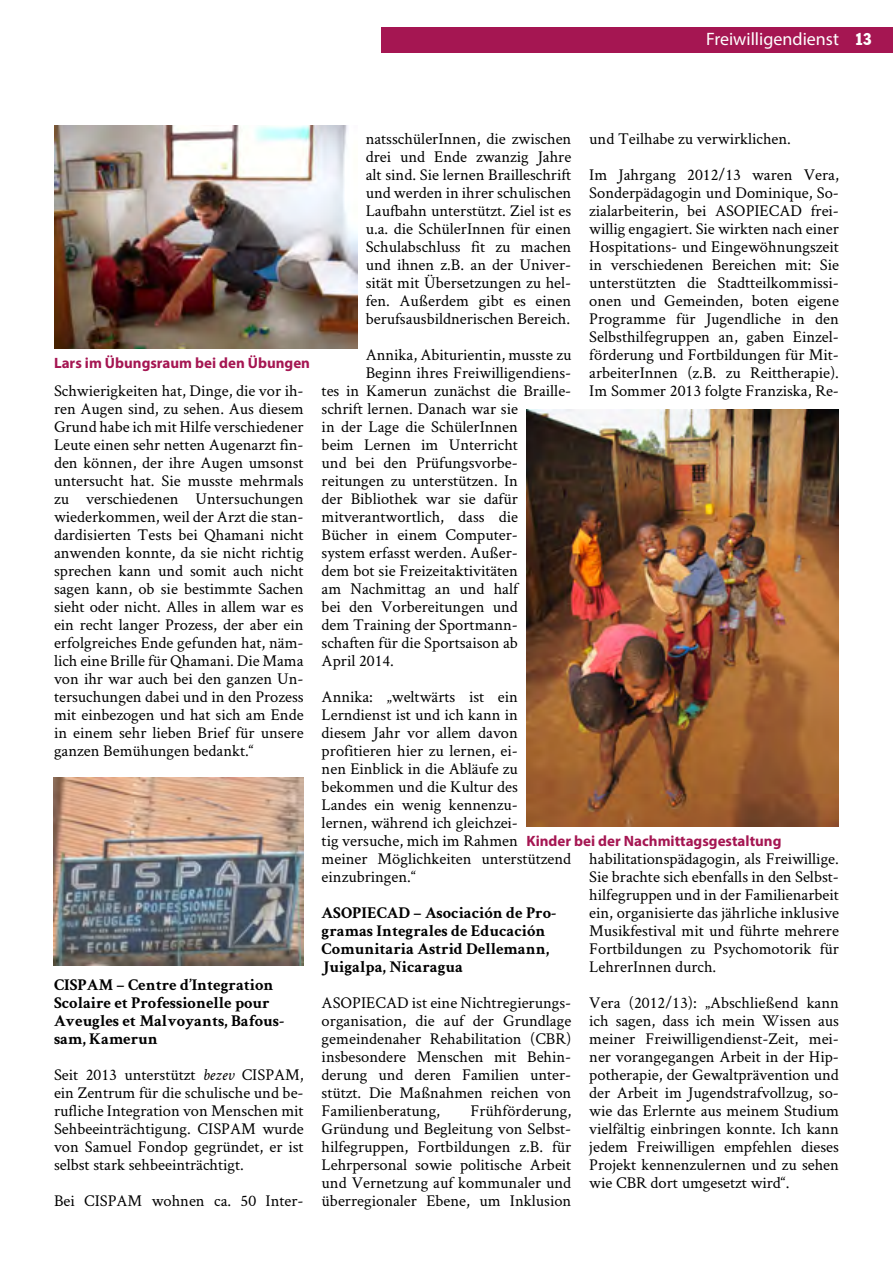
<style>
.page{position:relative;width:893px;height:1263px;background:#fff}
.page>*{position:absolute;margin:0;border:0;box-sizing:border-box;transform-origin:0 0}
.t1{font:18px "Myriad Pro";color:#fff}
.t2{font:18px "Franklin Cond Gothic";color:#fff}
.Jb_Normal{font:16.5px/18px "Crimson Text";color:#000;text-align:justify}
.Jb_Zwiswchenüberschr{font:700 16.5px/18px "Crimson Text";color:#000}
.t3{font:700 15px "Myriad Pro";color:#a51652}
.s1{font-style:italic}
</style>
<div class="page">
<div style="left:382px;top:27px;width:511px;height:25px;background:#a51652"></div>
<img style="left:54px;top:126px;width:303px;height:223px">
<img style="left:53px;top:778px;width:251px;height:188px">
<img style="left:526px;top:409px;width:313px;height:417px">
<p class="t1" style="left:706px;top:28px;width:134px">Freiwilligendienst</p>
<p class="t2" style="left:855px;top:29px;width:18px">13</p>
<p class="t3" style="left:54px;top:354px;width:258px">Lars im Übungsraum bei den Übungen</p>
<p class="Jb_Normal" style="left:54px;top:381px;width:251px">Schwierigkeiten hat, Dinge, die vor ih&shy;ren Augen sind, zu sehen. Aus diesem Grund habe ich mit Hilfe verschiedener Leute einen sehr netten Augenarzt fin&shy;den können, der ihre Augen umsonst untersucht hat. Sie musste mehrmals zu verschiedenen Untersuchungen wiederkommen, weil der Arzt die stan&shy;dardisierten Tests bei Qhamani nicht anwenden konnte, da sie nicht richtig sprechen kann und somit auch nicht sagen kann, ob sie bestimmte Sachen sieht oder nicht. Alles in allem war es ein recht langer Prozess, der aber ein erfolgreiches Ende gefunden hat, näm&shy;lich eine Brille für Qhamani. Die Mama von ihr war auch bei den ganzen Un&shy;tersuchungen dabei und in den Prozess mit einbezogen und hat sich am Ende in einem sehr lieben Brief für unsere ganzen Bemühungen bedankt.“</p>
<h2 class="Jb_Zwiswchenüberschr" style="left:54px;top:975px;width:232px">CISPAM – Centre d’Integration<br>Scolaire et Professionelle pour<br>Aveugles et Malvoyants, Bafous&shy;sam, Kamerun</h2>
<p class="Jb_Normal" style="left:54px;top:1065px;width:251px">Seit 2013 unterstützt <span class="s1">bezev</span> CISPAM, ein Zentrum für die schulische und be&shy;rufliche Integration von Menschen mit Sehbeeinträchtigung. CISPAM wurde von Samuel Fondop gegründet, er ist selbst stark sehbeeinträchtigt.</p>
<p class="Jb_Normal" style="left:54px;top:1191px;width:251px">Bei CISPAM wohnen ca. 50 Inter-</p>
<p class="Jb_Normal" style="left:366px;top:129px;width:207px">natsschülerInnen, die zwischen drei und Ende zwanzig Jahre alt sind. Sie lernen Brailleschrift und werden in ihrer schulischen Laufbahn unterstützt. Ziel ist es u.a. die SchülerInnen für einen Schulabschluss fit zu machen und ihnen z.B. an der Univer&shy;sität mit Übersetzungen zu hel&shy;fen. Außerdem gibt es einen berufsausbildnerischen Bereich.</p>
<p class="Jb_Normal" style="left:366px;top:345px;width:207px">Annika, Abiturientin, musste zu</p>
<p class="Jb_Normal" style="left:366px;top:363px;width:207px">Beginn ihres Freiwilligendiens-</p>
<p class="Jb_Normal" style="left:322px;top:381px;width:251px">tes in Kamerun zunächst die Braille-</p>
<p class="Jb_Normal" style="left:322px;top:399px;width:198px">schrift lernen. Danach war sie</p>
<p class="Jb_Normal" style="left:322px;top:417px;width:198px">in der Lage die SchülerInnen</p>
<p class="Jb_Normal" style="left:322px;top:435px;width:198px">beim Lernen im Unterricht</p>
<p class="Jb_Normal" style="left:322px;top:453px;width:198px">und bei den Prüfungsvorbe-</p>
<p class="Jb_Normal" style="left:322px;top:471px;width:198px">reitungen zu unterstützen. In</p>
<p class="Jb_Normal" style="left:322px;top:489px;width:198px">der Bibliothek war sie dafür</p>
<p class="Jb_Normal" style="left:322px;top:507px;width:198px">mitverantwortlich, dass die</p>
<p class="Jb_Normal" style="left:322px;top:525px;width:198px">Bücher in einem Computer-</p>
<p class="Jb_Normal" style="left:322px;top:543px;width:198px">system erfasst werden. Außer-</p>
<p class="Jb_Normal" style="left:322px;top:561px;width:198px">dem bot sie Freizeitaktivitäten</p>
<p class="Jb_Normal" style="left:322px;top:579px;width:198px">am Nachmittag an und half</p>
<p class="Jb_Normal" style="left:322px;top:597px;width:198px">bei den Vorbereitungen und</p>
<p class="Jb_Normal" style="left:322px;top:615px;width:198px">dem Training der Sportmann-</p>
<p class="Jb_Normal" style="left:322px;top:633px;width:198px">schaften für die Sportsaison ab</p>
<p class="Jb_Normal" style="left:322px;top:651px;width:74px">April 2014.</p>
<p class="Jb_Normal" style="left:322px;top:687px;width:251px;text-align:left">Annika: „weltwärts ist ein<br>Lerndienst ist und ich kann in<br>diesem Jahr vor allem davon profitieren hier zu lernen, ei-<br>nen Einblick in die Abläufe zu bekommen und die Kultur des<br>Landes ein wenig kennenzu-<br>lernen, während ich gleichzei-<br>tig versuche, mich im Rahmen<br>meiner Möglichkeiten unterstützend einzubringen.“</p>
<h2 class="Jb_Zwiswchenüberschr" style="left:322px;top:903px;width:236px">ASOPIECAD – Asociación de Pro&shy;gramas Integrales de Educación<br>Comunitaria Astrid Dellemann,<br>Juigalpa, Nicaragua</h2>
<p class="Jb_Normal" style="left:322px;top:993px;width:251px">ASOPIECAD ist eine Nichtregierungs&shy;organisation, die auf der Grundlage gemeindenaher Rehabilitation (CBR) insbesondere Menschen mit Behin&shy;derung und deren Familien unter&shy;stützt. Die Maßnahmen reichen von Familienberatung,</p>
<p class="Jb_Normal" style="left:589px;top:129px;width:203px">und Teilhabe zu verwirklichen.</p>
<p class="Jb_Normal" style="left:589px;top:165px;width:251px">Im Jahrgang 2012/13 waren Vera, Sonderpädagogin und Dominique, So&shy;zialarbeiterin, bei ASOPIECAD frei&shy;willig engagiert. Sie wirkten nach einer Hospitations- und Eingewöhnungszeit in verschiedenen Bereichen mit: Sie unterstützten die Stadtteilkommissi&shy;onen und Gemeinden, boten eigene Programme für Jugendliche in den Selbsthilfegruppen an, gaben Einzel&shy;förderung und Fortbildungen für Mit&shy;arbeiterInnen (z.B. zu Reittherapie).<br>Im Sommer 2013 folgte Franziska, Re-</p>
<p class="t3" style="left:526px;top:831px;width:256px">Kinder bei der Nachmittagsgestaltung</p>
<p class="Jb_Normal" style="left:589px;top:849px;width:251px">habilitationspädagogin, als Freiwillige.<br>Sie brachte sich ebenfalls in den Selbst&shy;hilfegruppen und in der Familienarbeit ein, organisierte das jährliche inklusive Musikfestival mit und führte mehrere Fortbildungen zu Psychomotorik für LehrerInnen durch.</p>
<p class="Jb_Normal" style="left:589px;top:993px;width:251px">Vera (2012/13): „Abschließend kann ich sagen, dass ich mein Wissen aus meiner Freiwilligendienst-Zeit, mei&shy;ner vorangegangen Arbeit in der Hip&shy;potherapie, der Gewaltprävention und der Arbeit im Jugendstrafvollzug, so&shy;wie das Erlernte aus meinem Studium vielfältig einbringen konnte. Ich kann jedem Freiwilligen empfehlen dieses Projekt kennenzulernen und zu sehen wie CBR dort umgesetzt wird“.</p>
<p class="Jb_Normal" style="left:322px;top:1101px;width:251px;text-indent:149px">Frühförderung, Gründung und Begleitung von Selbst&shy;hilfegruppen, Fortbildungen z.B. für Lehrpersonal sowie politische Arbeit und Vernetzung auf kommunaler und überregionaler Ebene, um Inklusion</p>
</div>
